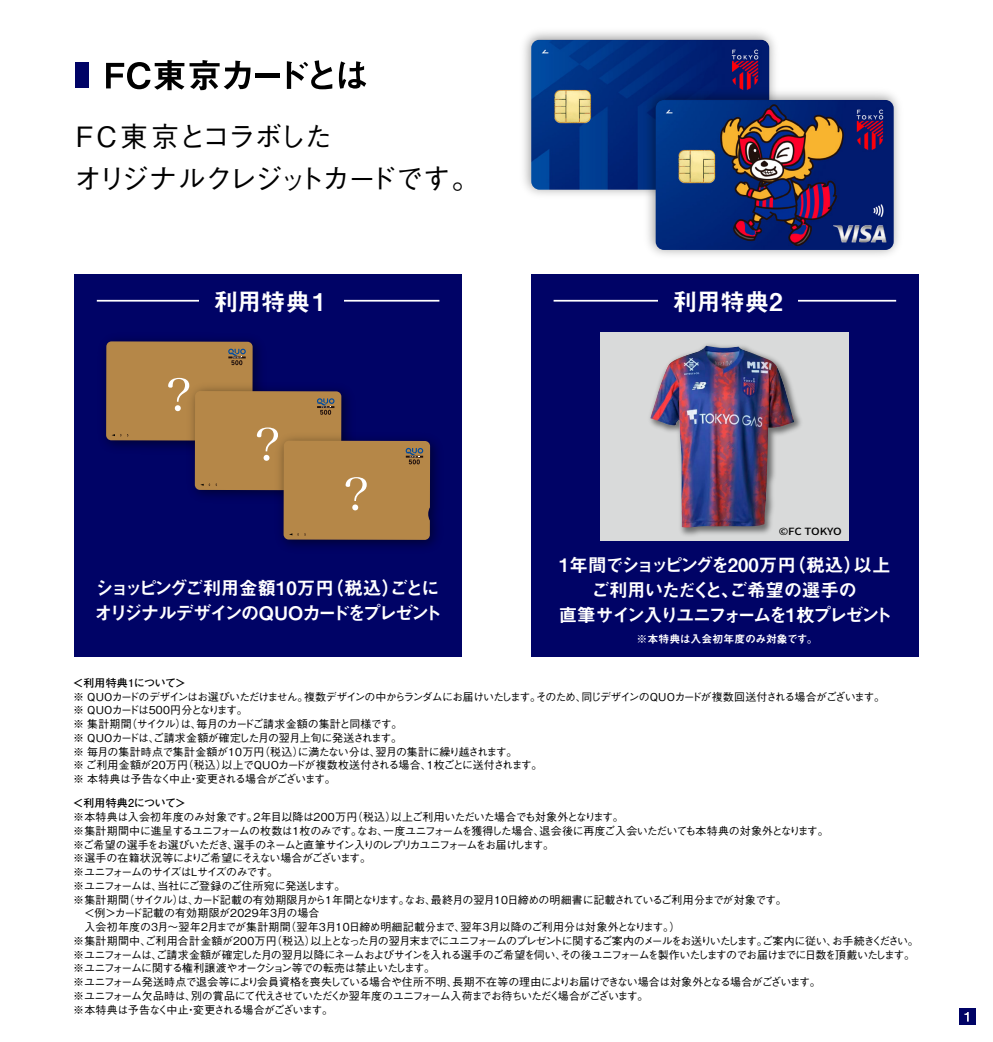
<style>
.page{position:relative;width:993px;height:1042px;background:#fff}
.page>*{position:absolute;margin:0;border:0;box-sizing:border-box;transform-origin:0 0}
.t1{font:500 28px/42px "Gothic BBB Pro";letter-spacing:-.065em;color:#000}
.t2{font:24.5px "Midashi Go Pr 6 N MB31";letter-spacing:-.02em;color:#fff}
.t3{font:18.55px/24.8px "Midashi Go Pr 5 MB31";letter-spacing:-.105em;color:#fff}
.t4{font:500 10.85px/13.8px "Gothic BBB Pr 6 N";letter-spacing:-.06em;color:#000}
.t5{font:10.85px "Midashi Go Pr 5 MB31";letter-spacing:-.015em;color:#fff}
.t6{font:500 9.97px "Noto Sans JP";letter-spacing:-.015em;color:#000;scale:1.15 1}
.s1{font-family:"Futo Go B101 Pro";font-weight:700}
</style>
<div class="page">
<div style="left:531px;top:274px;width:387px;height:382px;background:#000366"></div>
<div style="left:74px;top:274px;width:387px;height:382px;background:#000366"></div>
<div style="left:600px;top:332px;width:248px;height:209px;background:#d9dada"></div>
<div style="left:76px;top:62px;width:13px;height:26px;background:#000366"></div>
<svg style="left:106px;top:60px;width:144px;height:30px"></svg>
<hr style="left:255px;top:73px;width:25px;height:4px;background:#000">
<svg style="left:287px;top:60px;width:45px;height:29px"></svg>
<svg style="left:339px;top:61px;width:27px;height:28px"></svg>
<hr style="left:97px;top:300px;width:342px;height:2px;background:#fff">
<div style="left:199px;top:289px;width:144px;height:30px;background:#000366"></div>
<img style="left:283px;top:441px;width:154px;height:106px">
<svg style="left:106px;top:341px;width:324px;height:199px"></svg>
<hr style="left:553px;top:300px;width:342px;height:2px;background:#fff">
<div style="left:657px;top:289px;width:140px;height:30px;background:#000366"></div>
<img style="left:524px;top:32px;width:251px;height:163px">
<img style="left:531px;top:40px;width:238px;height:150px">
<img style="left:639px;top:83px;width:260px;height:172px">
<img style="left:655px;top:100px;width:238px;height:150px">
<img style="left:680px;top:344px;width:121px;height:192px">
<img style="left:650px;top:346px;width:143px;height:181px">
<div style="left:959px;top:1008px;width:16px;height:17px;background:#000366"></div>
<svg style="left:964px;top:1012px;width:4px;height:9px"></svg>
<p class="t1" style="left:74px;top:112px;width:407px">FC東京とコラボした<br>オリジナルクレジットカードです。</p>
<p class="t2" style="left:214px;top:282px;width:119px">利用特典１</p>
<p class="t3" style="left:94px;top:574px;width:349px">ショッピングご利用金額10万円（税込）ごとにオリジナルデザインのQUOカードをプレゼント</p>
<p class="t2" style="left:672px;top:282px;width:112px">利用特典2</p>
<p class="t6" style="left:778px;top:526px;width:56px">©FC TOKYO</p>
<p class="t3" style="left:558px;top:552px;width:335px;text-align:center">1年間でショッピングを200万円（税込）以上ご利用いただくと、ご希望の選手の<br>直筆サイン入りユニフォームを1枚プレゼント</p>
<p class="t5" style="left:636px;top:630px;width:183px">※本特典は入会初年度のみ対象です。</p>
<p class="t4" style="left:73px;top:675px;width:813px"><span class="s1">＜利用特典1について＞<br></span>※ QUOカードのデザインはお選びいただけません。複数デザインの中からランダムにお届けいたします。そのため、同じデザインのQUOカードが複数回送付される場合がございます。※ QUOカードは500円分となります。<br>※ 集計期間（サイクル）は、毎月のカードご請求金額の集計と同様です。<br>※ QUOカードは、ご請求金額が確定した月の翌月上旬に発送されます。<br>※ 毎月の集計時点で集計金額が10万円（税込）に満たない分は、翌月の集計に繰り越されます。<br>※ ご利用金額が20万円（税込）以上でQUOカードが複数枚送付される場合、1枚ごとに送付されます。<br>※ 本特典は予告なく中止・変更される場合がございます。</p>
<p class="t4" style="left:73px;top:796px;width:847px"><span class="s1">＜利用特典2について＞<br></span>※本特典は入会初年度のみ対象です。2年目以降は200万円（税込）以上ご利用いただいた場合でも対象外となります。<br>※集計期間中に進呈するユニフォームの枚数は1枚のみです。なお、一度ユニフォームを獲得した場合、退会後に再度ご入会いただいても本特典の対象外となります。<br>※ご希望の選手をお選びいただき、選手のネームと直筆サイン入りのレプリカユニフォームをお届けします。<br>※選手の在籍状況等によりご希望にそえない場合がございます。<br>※ユニフォームのサイズはLサイズのみです。<br>※ユニフォームは、当社にご登録のご住所宛に発送します。<br>※集計期間（サイクル）は、カード記載の有効期限月から1年間となります。なお、最終月の翌月10日締めの明細書に記載されているご利用分までが対象です。<br>　＜例＞カード記載の有効期限が2029年3月の場合<br>　入会初年度の3月～翌年2月までが集計期間（翌年3月10日締め明細記載分まで、翌年3月以降のご利用分は対象外となります。）<br>※集計期間中、ご利用合計金額が200万円（税込）以上となった月の翌月末までにユニフォームのプレゼントに関するご案内のメールをお送りいたします。ご案内に従い、お手続きください。※ユニフォームは、ご請求金額が確定した月の翌月以降にネームおよびサインを入れる選手のご希望を伺い、その後ユニフォームを製作いたしますのでお届けまでに日数を頂戴いたします。※ユニフォームに関する権利譲渡やオークション等での転売は禁止いたします。<br>※ユニフォーム発送時点で退会等により会員資格を喪失している場合や住所不明、長期不在等の理由によりお届けできない場合は対象外となる場合がございます。<br>※ユニフォーム欠品時は、別の賞品にて代えさせていただくか翌年度のユニフォーム入荷までお待ちいただく場合がございます。<br>※本特典は予告なく中止・変更される場合がございます。</p>
</div>
